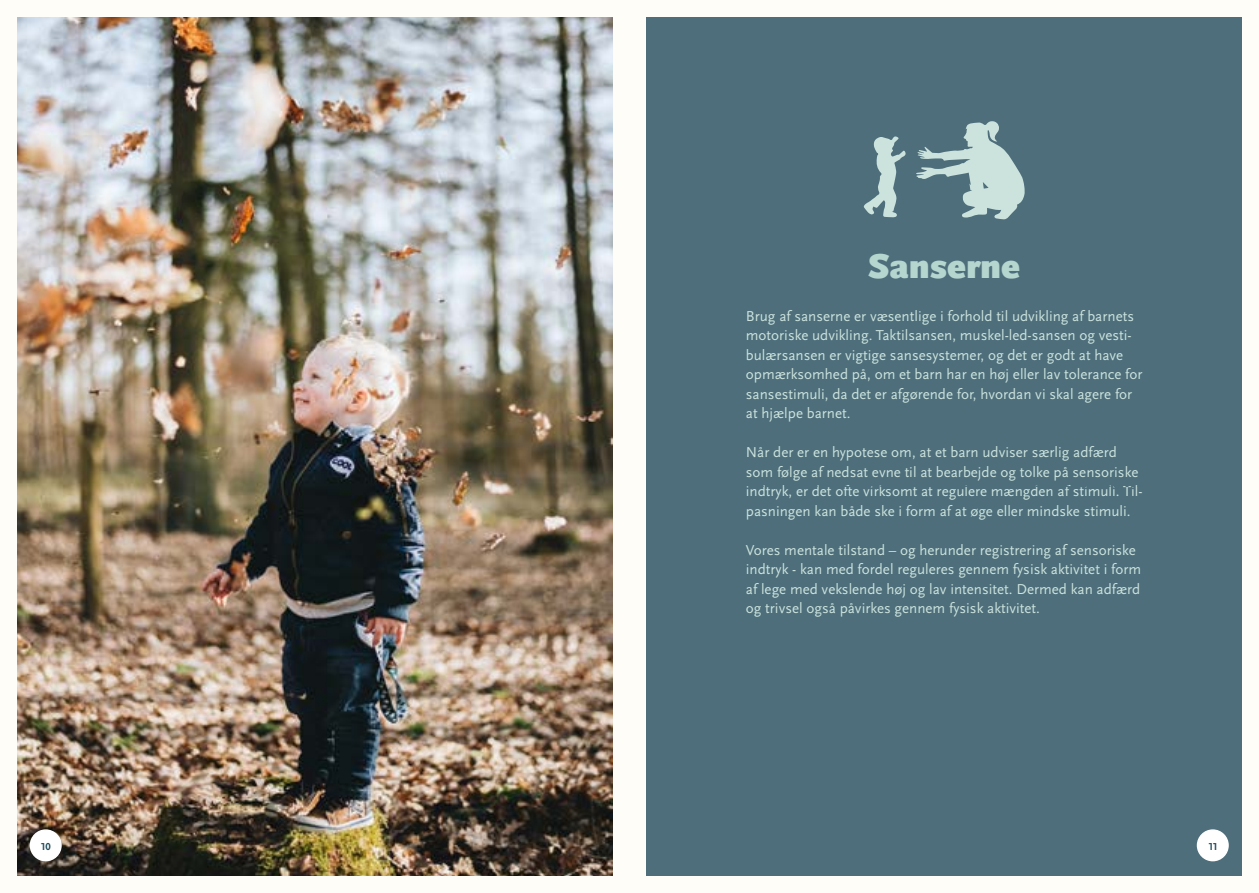
<style>
.page{position:relative;width:1259px;height:893px;background:#fffdf8}
.page>*{position:absolute;margin:0;border:0;box-sizing:border-box;transform-origin:0 0}
.t1{font:900 36px "Scala Sans OT";color:#b5d5cf}
.t2{font:15px/19.5px "Scala Sans OT";color:#cbe2dd}
.t3{font:700 10.5px "Scala Sans OT";color:#204a59}
</style>
<div class="page">
<div style="left:646px;top:17px;width:596px;height:859px;background:#4d6e7a"></div>
<img style="left:17px;top:17px;width:595px;height:859px">
<svg style="left:863px;top:136px;width:43px;height:81px"></svg>
<svg style="left:916px;top:121px;width:109px;height:99px"></svg>
<div style="left:30px;top:830px;width:31px;height:31px;background:#fff;border-radius:50%"></div>
<div style="left:30px;top:829px;width:32px;height:32px;border:1px solid #fff;border-radius:50%"></div>
<div style="left:1197px;top:830px;width:31px;height:31px;background:#fff;border-radius:50%"></div>
<div style="left:1196px;top:829px;width:32px;height:32px;border:1px solid #fff;border-radius:50%"></div>
<h1 class="t1" style="left:868px;top:246px;width:153px">Sanserne</h1>
<p class="t2" style="left:746px;top:307px;width:398px">Brug af sanserne er væsentlige i forhold til udvikling af barnets motoriske udvikling. Taktilsansen, muskel-led-sansen og vesti&shy;bulærsansen er vigtige sansesystemer, og det er godt at have opmærksomhed på, om et barn har en høj eller lav tolerance for sansestimuli, da det er afgørende for, hvordan vi skal agere for at hjælpe barnet.</p>
<p class="t2" style="left:746px;top:443px;width:398px">Når der er en hypotese om, at et barn udviser særlig adfærd som følge af nedsat evne til at bearbejde og tolke på sensoriske indtryk, er det ofte virksomt at regulere mængden af stimuli. Til&shy;pasningen kan både ske i form af at øge eller mindske stimuli.</p>
<p class="t2" style="left:746px;top:541px;width:397px">Vores mentale tilstand – og herunder registrering af sensoriske indtryk - kan med fordel reguleres gennem fysisk aktivitet i form af lege med vekslende høj og lav intensitet. Dermed kan adfærd og trivsel også påvirkes gennem fysisk aktivitet.</p>
<p class="t3" style="left:41px;top:840px;width:11px">10</p>
<p class="t3" style="left:1208px;top:840px;width:10px">11</p>
</div>
